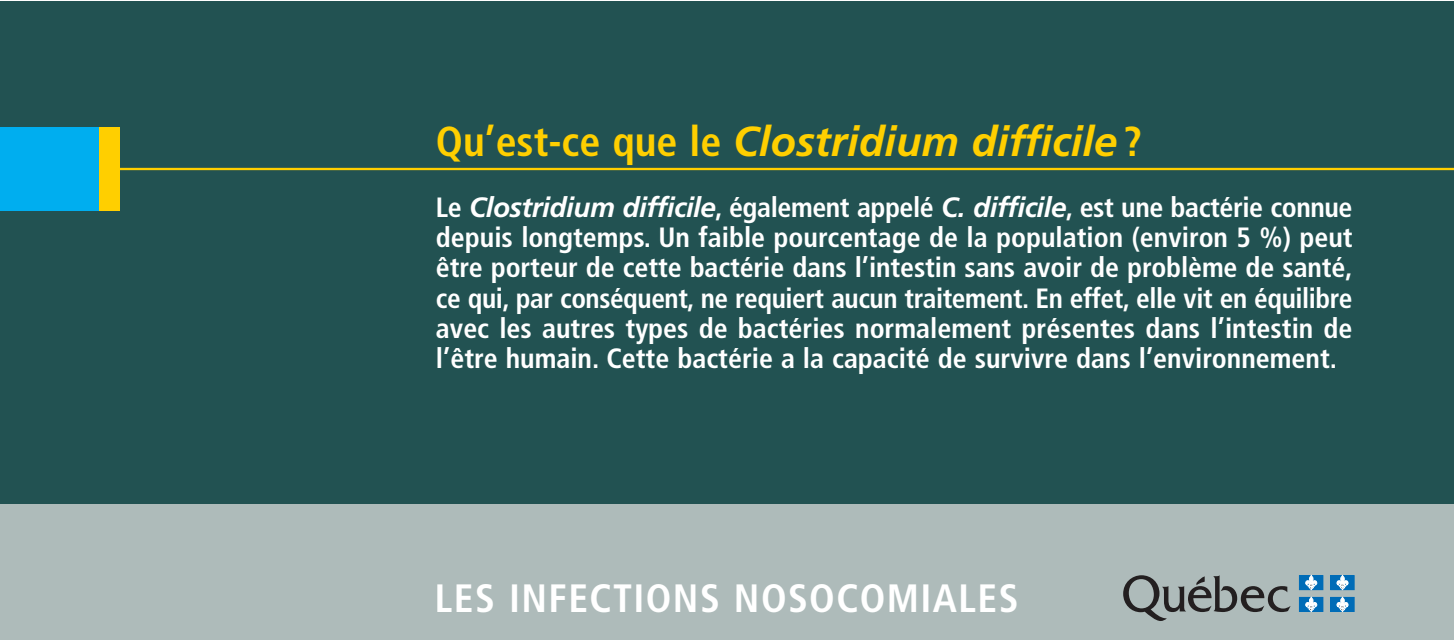
<style>
.page{position:relative;width:1454px;height:640px;background:#fff}
.page>*{position:absolute;margin:0;border:0;box-sizing:border-box;transform-origin:0 0}
.t1{font:italic 700 41.75px "Frutiger";color:#ffcf00}
.t2{font:700 condensed 39.5px "Frutiger";letter-spacing:.035em;color:#fff}
.t3{font:700 condensed 28px/30.2px "Frutiger";color:#fff;text-align:justify}
.s1{font-style:normal;font-stretch:condensed}
.s2{font-style:italic;font-stretch:normal}
</style>
<div class="page">
<div style="left:0;top:2px;width:1453px;height:502px;background:#225252"></div>
<div style="left:0;top:504px;width:1453px;height:136px;background:#aebbba"></div>
<hr style="left:15px;top:168px;width:1438px;height:2px;background:#ffcf00">
<div style="left:0;top:127px;width:99px;height:84px;background:#00aeef"></div>
<div style="left:99px;top:127px;width:21px;height:84px;background:#ffcf00"></div>
<svg style="left:1123px;top:575px;width:167px;height:46px"></svg>
<div style="left:1299px;top:576px;width:23px;height:14px;background:#006cb7"></div>
<div style="left:1299px;top:575px;width:23px;height:15px;border:1px solid #006cb7"></div>
<svg style="left:1305px;top:575px;width:11px;height:15px"></svg>
<div style="left:1299px;top:597px;width:23px;height:14px;background:#006cb7"></div>
<div style="left:1299px;top:597px;width:23px;height:15px;border:1px solid #006cb7"></div>
<svg style="left:1305px;top:597px;width:11px;height:15px"></svg>
<div style="left:1330px;top:576px;width:23px;height:14px;background:#006cb7"></div>
<div style="left:1330px;top:575px;width:23px;height:15px;border:1px solid #006cb7"></div>
<svg style="left:1336px;top:575px;width:12px;height:15px"></svg>
<div style="left:1330px;top:597px;width:23px;height:14px;background:#006cb7"></div>
<div style="left:1330px;top:597px;width:23px;height:15px;border:1px solid #006cb7"></div>
<svg style="left:1336px;top:597px;width:12px;height:15px"></svg>
<h1 class="t1" style="left:436px;top:125px;width:707px"><span class="s1">Qu’est-ce que le</span> Clostridium difficile<span class="s1">?</span></h1>
<p class="t3" style="left:436px;top:194px;width:918px">Le <span class="s2">Clostridium difficile</span>, également appelé <span class="s2">C. difficile</span>, est une bactérie connue depuis longtemps. Un faible pourcentage de la population (environ 5 %) peut être porteur de cette bactérie dans l’intestin sans avoir de problème de santé, ce qui, par conséquent, ne requiert aucun traitement. En effet, elle vit en équilibre avec les autres types de bactéries normalement présentes dans l’intestin de l’être humain. Cette bactérie a la capacité de survivre dans l’environnement.</p>
<h2 class="t2" style="left:435px;top:582px;width:585px">LES INFECTIONS NOSOCOMIALES</h2>
</div>
